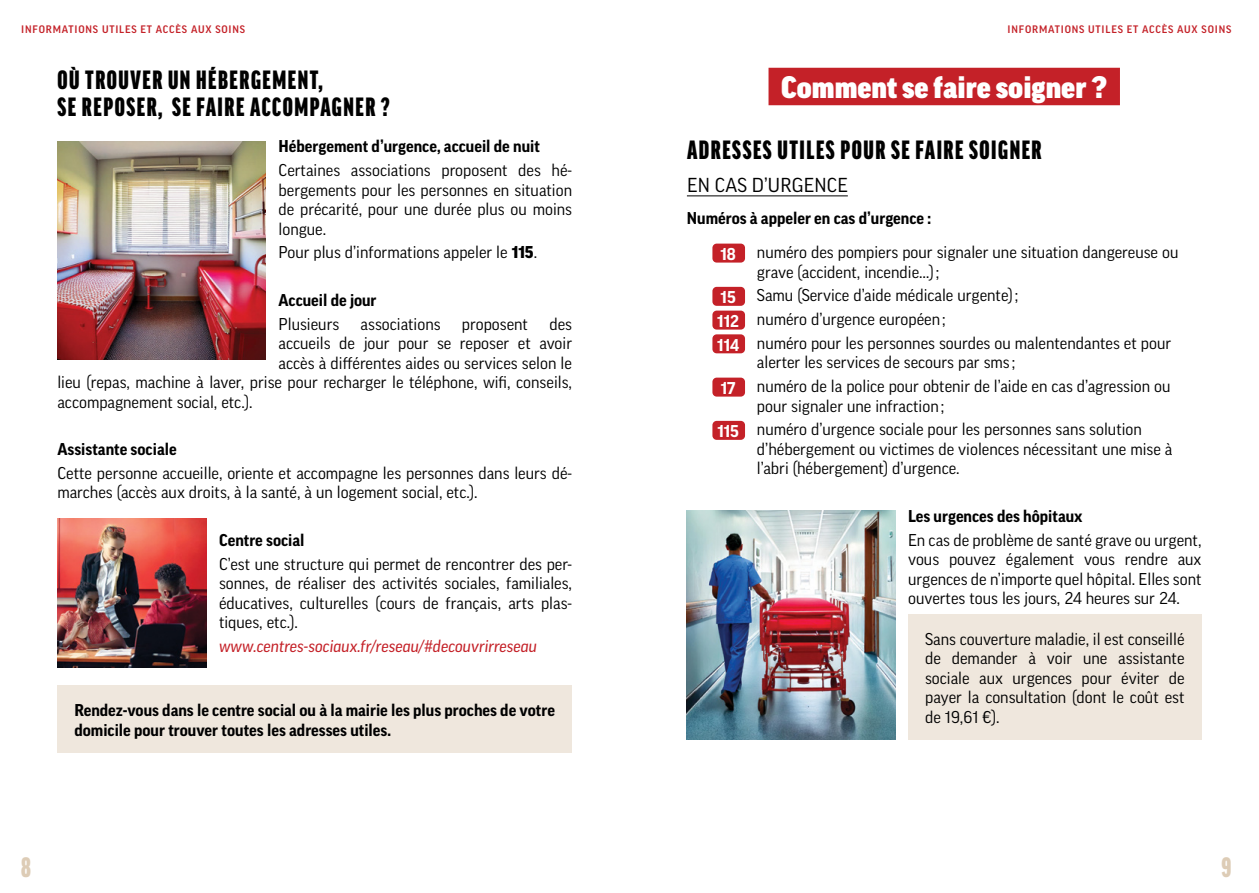
<style>
.page{position:relative;width:1259px;height:893px;background:#fff}
.page>*{position:absolute;margin:0;border:0;box-sizing:border-box;transform-origin:0 0}
.t1{font:900 30px "Good Pro";color:#fff}
.t2{font:900 extra-condensed 27px "Good Pro";color:#ddccb6}
.t3{font:900 extra-condensed 25.5px/27px "Good Pro";letter-spacing:.06em;color:#000}
.t4{font:19.5px "Good Pro";letter-spacing:.01em;color:#000}
.t5{font:16.5px/19.5px "Good Pro";color:#000}
.t6{font:700 16.5px/19.5px "Good Pro";color:#000}
.t7{font:italic 16.5px "Good Pro News";color:#c42128}
.t8{font:700 16.5px "Good Pro";color:#fff}
.t9{font:500 10.5px "Good Pro";letter-spacing:.075em;color:#c42128}
.s1{font-weight:900}
.s2{font-weight:700;color:#fff}
</style>
<div class="page">
<div style="left:57px;top:686px;width:515px;height:67px;background:#efe7dd"></div>
<div style="left:768px;top:68px;width:352px;height:37px;background:#c42128"></div>
<hr style="left:687px;top:196px;width:161px;height:1px;background:#000">
<div style="left:712px;top:244px;width:33px;height:19px;background:#c42128;border-radius:4px"></div>
<div style="left:712px;top:287px;width:33px;height:19px;background:#c42128;border-radius:4px"></div>
<div style="left:712px;top:311px;width:33px;height:19px;background:#c42128;border-radius:4px"></div>
<div style="left:712px;top:334px;width:33px;height:19px;background:#c42128;border-radius:4px"></div>
<div style="left:712px;top:378px;width:33px;height:19px;background:#c42128;border-radius:4px"></div>
<div style="left:712px;top:421px;width:33px;height:19px;background:#c42128;border-radius:4px"></div>
<div style="left:908px;top:614px;width:293px;height:126px;background:#efe7dd"></div>
<img style="left:687px;top:510px;width:208px;height:230px">
<img style="left:57px;top:141px;width:209px;height:218px">
<img style="left:57px;top:519px;width:149px;height:149px">
<p class="t9" style="left:21px;top:23px;width:225px">INFORMATIONS UTILES ET ACCÈS AUX SOINS</p>
<p class="t9" style="left:1007px;top:23px;width:225px">INFORMATIONS UTILES ET ACCÈS AUX SOINS</p>
<h3 class="t3" style="left:58px;top:66px;width:334px">OÙ TROUVER UN HÉBERGEMENT,<br>SE REPOSER, SE FAIRE ACCOMPAGNER ?</h3>
<p class="t6" style="left:279px;top:137px;width:263px">Hébergement d’urgence, accueil de nuit</p>
<p class="t5" style="left:279px;top:160px;width:295px;text-align:justify">Certaines associations proposent des hé&shy;bergements pour les personnes en situation de précarité, pour une durée plus ou moins longue.</p>
<p class="t5" style="left:279px;top:243px;width:260px">Pour plus d’informations appeler le <span class="s1">115</span>.</p>
<p class="t6" style="left:279px;top:290px;width:100px">Accueil de jour</p>
<p class="t5" style="left:279px;top:314px;width:62px">Plusieurs</p>
<p class="t5" style="left:361px;top:314px;width:81px">associations</p>
<p class="t5" style="left:462px;top:314px;width:68px">proposent</p>
<p class="t5" style="left:549px;top:314px;width:24px">des</p>
<p class="t5" style="left:279px;top:333px;width:295px">accueils de jour pour se reposer et avoir</p>
<p class="t5" style="left:279px;top:353px;width:295px">accès à différentes aides ou services selon le</p>
<p class="t5" style="left:57px;top:372px;width:516px">lieu (repas, machine à laver, prise pour recharger le téléphone, wifi, conseils,</p>
<p class="t5" style="left:57px;top:392px;width:197px">accompagnement social, etc.).</p>
<p class="t6" style="left:57px;top:440px;width:121px">Assistante sociale</p>
<p class="t5" style="left:57px;top:463px;width:516px">Cette personne accueille, oriente et accompagne les personnes dans leurs dé&shy;marches (accès aux droits, à la santé, à un logement social, etc.).</p>
<p class="t6" style="left:219px;top:530px;width:87px">Centre social</p>
<p class="t5" style="left:219px;top:554px;width:354px;text-align:justify">C’est une structure qui permet de rencontrer des per&shy;sonnes, de réaliser des activités sociales, familiales, éducatives, culturelles (cours de français, arts plas&shy;tiques, etc.).</p>
<p class="t7" style="left:219px;top:637px;width:320px">www.centres-sociaux.fr/reseau/#decouvrirreseau</p>
<p class="t6" style="left:74px;top:701px;width:482px">Rendez-vous dans le centre social ou à la mairie les plus proches de votre domicile pour trouver toutes les adresses utiles.</p>
<h1 class="t1" style="left:781px;top:70px;width:327px">Comment se faire soigner ?</h1>
<h3 class="t3" style="left:687px;top:136px;width:356px">ADRESSES UTILES POUR SE FAIRE SOIGNER</h3>
<p class="t4" style="left:687px;top:174px;width:162px">EN CAS D’URGENCE</p>
<p class="t6" style="left:687px;top:208px;width:246px">Numéros à appeler en cas d’urgence :</p>
<p class="t8" style="left:720px;top:245px;width:17px">18</p>
<p class="t5" style="left:757px;top:242px;width:423px">numéro des pompiers pour signaler une situation dangereuse ou grave (accident, incendie…);</p>
<p class="t8" style="left:720px;top:288px;width:17px">15</p>
<p class="t5" style="left:717px;top:284px;width:455px;line-height:23.7px;text-indent:40px">Samu (Service d’aide médicale urgente);<br><span class="s2">112</span> numéro d’urgence européen;<br><span class="s2">114</span> numéro pour les personnes sourdes ou malentendantes et pour</p>
<p class="t5" style="left:757px;top:353px;width:260px">alerter les services de secours par sms ;</p>
<p class="t8" style="left:721px;top:379px;width:16px">17</p>
<p class="t5" style="left:757px;top:376px;width:415px">numéro de la police pour obtenir de l’aide en cas d’agression ou pour signaler une infraction;</p>
<p class="t5" style="left:757px;top:420px;width:417px;text-indent:-40px"><span class="s2">115</span> numéro d’urgence sociale pour les personnes sans solution d’hébergement ou victimes de violences nécessitant une mise à l’abri (hébergement) d’urgence.</p>
<p class="t6" style="left:908px;top:506px;width:176px">Les urgences des hôpitaux</p>
<p class="t5" style="left:908px;top:530px;width:295px;text-align:justify">En cas de problème de santé grave ou urgent, vous pouvez également vous rendre aux urgences de n’importe quel hôpital. Elles sont ouvertes tous les jours, 24 heures sur 24.</p>
<p class="t5" style="left:925px;top:629px;width:261px;text-align:justify">Sans couverture maladie, il est conseillé de demander à voir une assistante sociale aux urgences pour éviter de payer la consultation (dont le coût est de 19,61 €).</p>
<h2 class="t2" style="left:21px;top:852px;width:11px">8</h2>
<h2 class="t2" style="left:1221px;top:852px;width:11px">9</h2>
</div>
